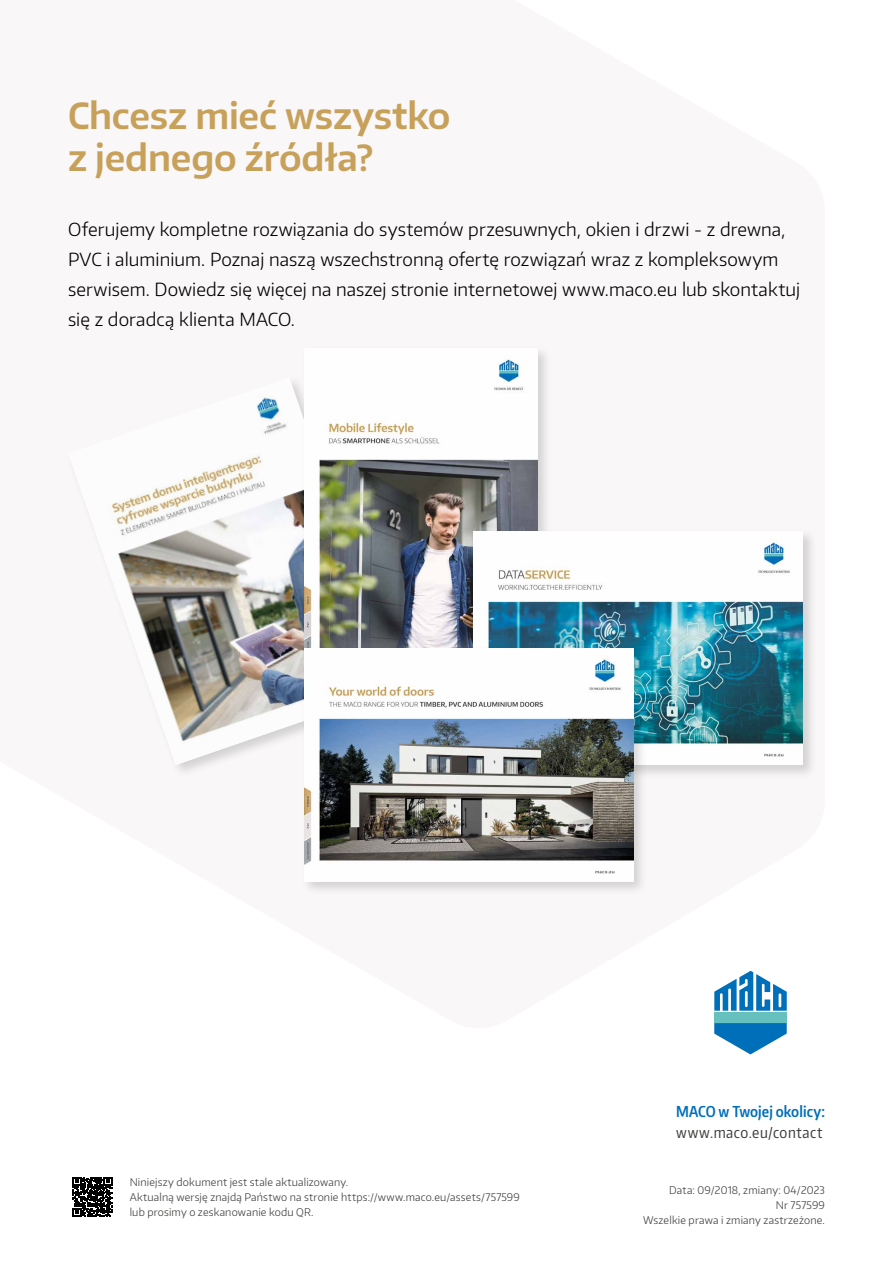
<style>
.page{position:relative;width:893px;height:1263px;background:#fff}
.page>*{position:absolute;margin:0;border:0;box-sizing:border-box;transform-origin:0 0}
.t1{font:600 36px/42px "Encode Sans Normal";letter-spacing:-.005em;color:#c7a05a}
.t2{font:300 18px/30px "Encode Sans Normal";letter-spacing:.005em;color:#000}
.t3{font:600 15px "Encode Sans Condensed";letter-spacing:.005em;color:#006fb9}
.t4{font:15px "Encode Sans Condensed";letter-spacing:.035em;color:#3c3c3b}
.t5{font:300 10.5px/15px "Encode Sans Normal";letter-spacing:.02em;color:#3c3c3b}
</style>
<div class="page">
<svg style="left:73px;top:1177px;width:39px;height:39px"></svg>
<svg style="left:714px;top:970px;width:73px;height:85px"></svg>
<div style="left:66px;top:375px;width:344px;height:404px;background:#f9f7f7"></div>
<img style="left:112px;top:382px;width:189px;height:383px">
<div style="left:301px;top:345px;width:251px;height:347px;background:#000;opacity:.15"></div>
<img style="left:304px;top:348px;width:234px;height:297px">
<div style="left:470px;top:528px;width:347px;height:251px;background:#000;opacity:.15"></div>
<img style="left:473px;top:532px;width:330px;height:233px">
<div style="left:301px;top:645px;width:347px;height:251px;background:#000;opacity:.15"></div>
<img style="left:304px;top:649px;width:330px;height:232px">
<h1 class="t1" style="left:68px;top:94px;width:384px">Chcesz mieć wszystko z jednego źródła?</h1>
<p class="t2" style="left:68px;top:214px;width:734px">Oferujemy kompletne rozwiązania do systemów przesuwnych, okien i drzwi - z drewna, PVC i aluminium. Poznaj naszą wszechstronną ofertę rozwiązań wraz z kompleksowym serwisem. Dowiedz się więcej na naszej stronie internetowej www.maco.eu lub skontaktuj się z doradcą klienta MACO.</p>
<p class="t3" style="left:676px;top:1101px;width:150px">MACO w Twojej okolicy:</p>
<p class="t4" style="left:676px;top:1122px;width:148px">www.maco.eu/contact</p>
<p class="t5" style="left:130px;top:1174px;width:392px">Niniejszy dokument jest stale aktualizowany.<br>Aktualną wersję znajdą Państwo na stronie https://www.maco.eu/assets/757599 lub prosimy o zeskanowanie kodu QR.</p>
<p class="t5" style="left:643px;top:1182px;width:183px;text-align:right">Data: 09/2018, zmiany: 04/2023<br>Nr 757599<br>Wszelkie prawa i zmiany zastrzeżone.</p>
</div>
